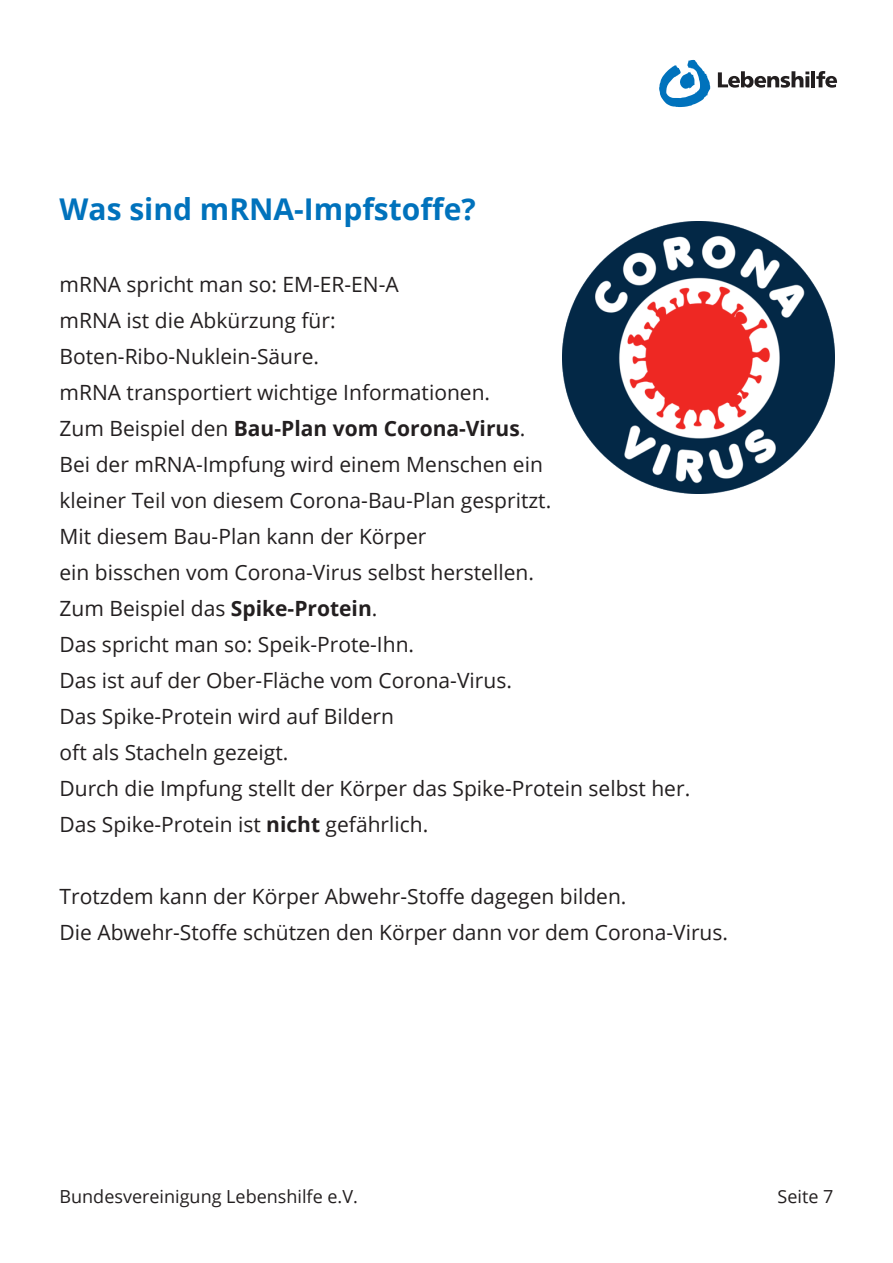
<style>
.page{position:relative;width:893px;height:1263px;background:#fff}
.page>*{position:absolute;margin:0;border:0;box-sizing:border-box;transform-origin:0 0}
.t1{font:700 30px "Open Sans";color:#0072bc}
.t2{font:21px/36px "Open Sans";color:#231f20}
.t3{font:18px "Open Sans";color:#231f20}
.s1{font-weight:700}
</style>
<div class="page">
<svg style="left:659px;top:60px;width:52px;height:47px"></svg>
<svg style="left:718px;top:71px;width:91px;height:17px"></svg>
<svg style="left:805px;top:76px;width:4px;height:11px"></svg>
<hr style="left:811px;top:71px;width:4px;height:16px;background:#231f20">
<svg style="left:816px;top:71px;width:21px;height:17px"></svg>
<img style="left:562px;top:221px;width:272px;height:272px">
<h1 class="t1" style="left:60px;top:188px;width:418px">Was sind mRNA-Impfstoffe?</h1>
<p class="t2" style="left:60px;top:265px;width:632px">mRNA spricht man so: EM-ER-EN-A<br>mRNA ist die Abkürzung für:<br>Boten-Ribo-Nuklein-Säure.<br>mRNA transportiert wichtige Informationen.<br>Zum Beispiel den <span class="s1">Bau-Plan vom Corona-Virus</span>.<br>Bei der mRNA-Impfung wird einem Menschen ein<br>kleiner Teil von diesem Corona-Bau-Plan gespritzt.<br>Mit diesem Bau-Plan kann der Körper<br>ein bisschen vom Corona-Virus selbst herstellen.<br>Zum Beispiel das <span class="s1">Spike-Protein</span>.<br>Das spricht man so: Speik-Prote-Ihn.<br>Das ist auf der Ober-Fläche vom Corona-Virus.<br>Das Spike-Protein wird auf Bildern<br>oft als Stacheln gezeigt.<br>Durch die Impfung stellt der Körper das Spike-Protein selbst her.<br>Das Spike-Protein ist <span class="s1">nicht</span> gefährlich.</p>
<p class="t2" style="left:60px;top:877px;width:670px">Trotzdem kann der Körper Abwehr-Stoffe dagegen bilden.<br>Die Abwehr-Stoffe schützen den Körper dann vor dem Corona-Virus.</p>
<p class="t3" style="left:60px;top:1184px;width:300px">Bundesvereinigung Lebenshilfe e.V.</p>
<p class="t3" style="left:777px;top:1184px;width:57px">Seite 7</p>
</div>
